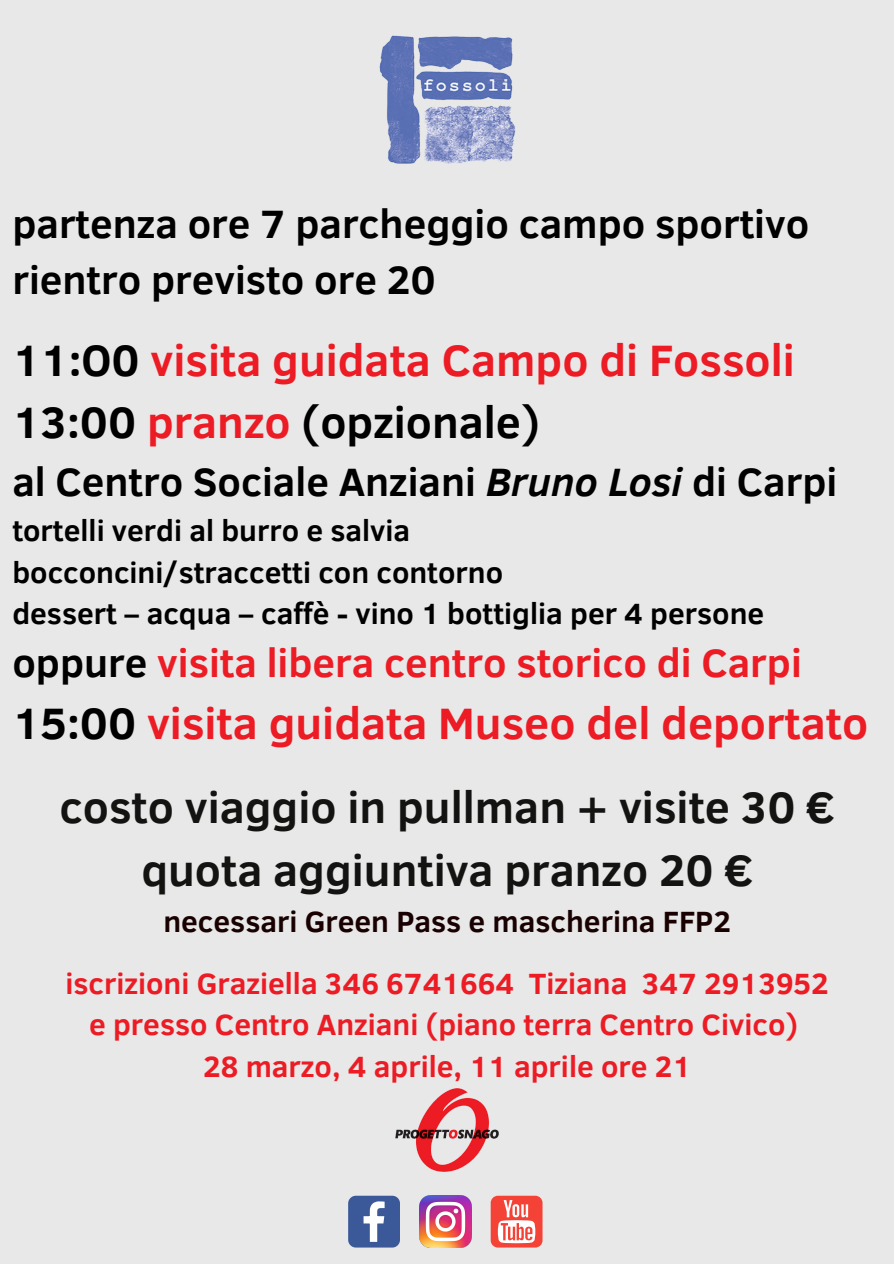
<style>
.page{position:relative;width:894px;height:1264px;background:#fff}
.page>*{position:absolute;margin:0;border:0;box-sizing:border-box;transform-origin:0 0}
.t1{font:700 45px "Clear Sans";color:#ec1b24}
.t2{font:700 45px "Clear Sans";color:#131312}
.t3{font:700 45px "Clear Sans";color:#000}
.t4{font:700 40.5px "Clear Sans";color:#000}
.t5{font:700 40.5px "Clear Sans";color:#ec1b24}
.t6{font:700 30px "Clear Sans";color:#ec1b24}
.t7{font:700 30px "Clear Sans";color:#000}
.t8{font:700 30px "Clear Sans";color:#1a0101}
.s1{color:#000}
.s2{color:#ec1b24}
.s3{font-style:italic}
</style>
<div class="page">
<div style="left:0;top:0;width:893px;height:1263px;background:#e8e8e8"></div>
<img style="left:379px;top:35px;width:137px;height:129px">
<img style="left:395px;top:1088px;width:104px;height:84px">
<svg style="left:348px;top:1195px;width:52px;height:52px;background:#5f78aa"></svg>
<img style="left:419px;top:1195px;width:52px;height:52px">
<div style="left:490px;top:1195px;width:52px;height:52px;background:#f44336;border-radius:7px"></div>
<svg style="left:497px;top:1200px;width:38px;height:43px"></svg>
<p class="t4" style="left:12px;top:194px;width:798px">partenza ore 7 parcheggio campo sportivo</p>
<p class="t4" style="left:12px;top:250px;width:425px">rientro previsto ore 20</p>
<p class="t1" style="left:12px;top:328px;width:783px"><span class="s1">11:O0</span> visita guidata Campo di Fossoli</p>
<p class="t3" style="left:12px;top:390px;width:529px">13:00 <span class="s2">pranzo</span> (opzionale)</p>
<p class="t4" style="left:12px;top:452px;width:826px">al Centro Sociale Anziani <span class="s3">Bruno Losi</span> di Carpi</p>
<p class="t7" style="left:12px;top:508px;width:399px">tortelli verdi al burro e salvia</p>
<p class="t7" style="left:12px;top:550px;width:492px">bocconcini/straccetti con contorno</p>
<p class="t7" style="left:12px;top:592px;width:753px">dessert – acqua – caffè - vino 1 bottiglia per 4 persone</p>
<p class="t5" style="left:12px;top:633px;width:790px"><span class="s1">oppure</span> visita libera centro storico di Carpi</p>
<p class="t1" style="left:12px;top:690px;width:857px"><span class="s1">15:00</span> visita guidata Museo del deportato</p>
<p class="t2" style="left:59px;top:774px;width:776px">costo viaggio in pullman + visite 30 €</p>
<p class="t2" style="left:141px;top:837px;width:612px">quota aggiuntiva pranzo 20 €</p>
<p class="t8" style="left:163px;top:899px;width:569px">necessari Green Pass e mascherina FFP2</p>
<p class="t6" style="left:65px;top:961px;width:764px">iscrizioni Graziella 346 6741664 Tiziana 347 2913952</p>
<p class="t6" style="left:89px;top:1003px;width:710px">e presso Centro Anziani (piano terra Centro Civico)</p>
<p class="t6" style="left:203px;top:1044px;width:489px">28 marzo, 4 aprile, 11 aprile ore 21</p>
</div>
